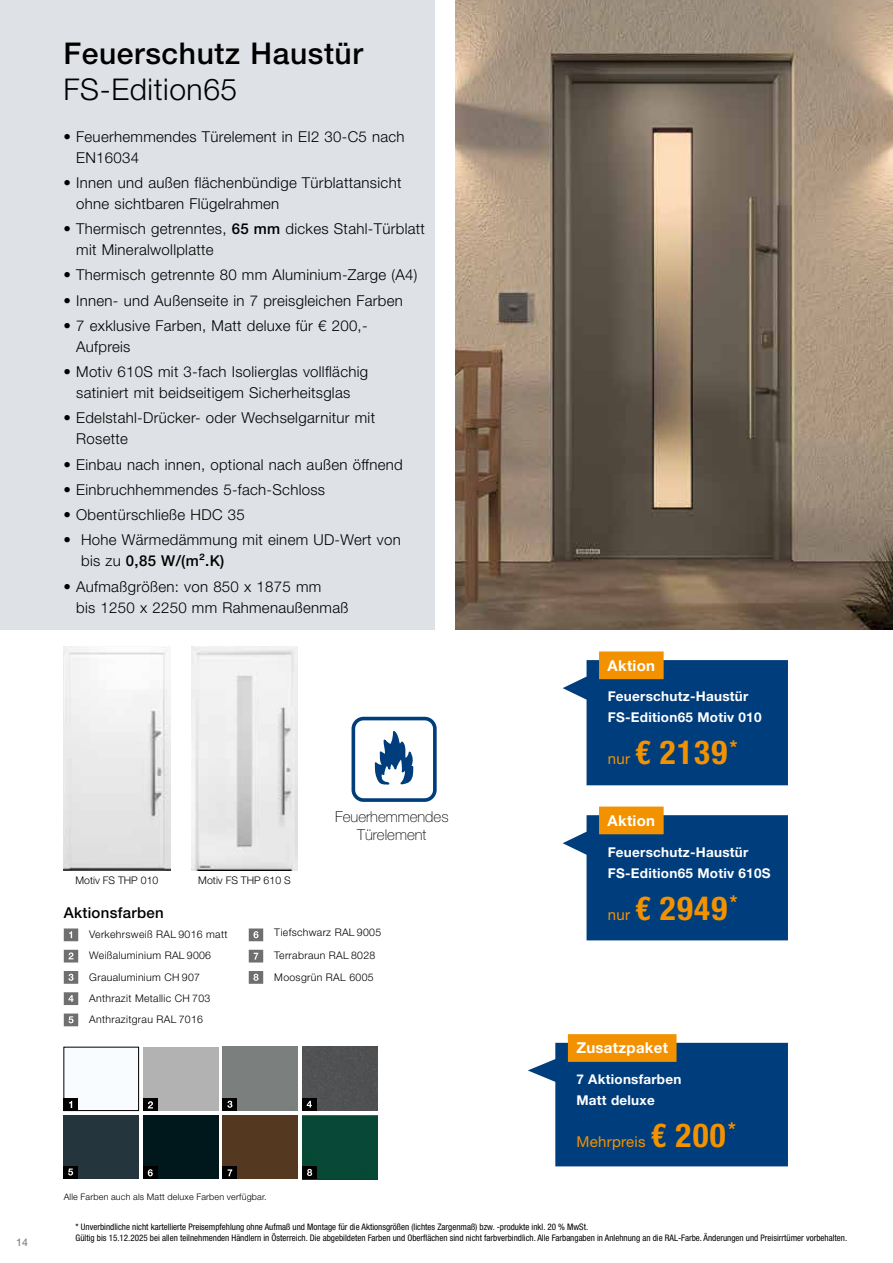
<style>
.page{position:relative;width:893px;height:1263px;background:#fff}
.page>*{position:absolute;margin:0;border:0;box-sizing:border-box;transform-origin:0 0}
.t1{font:700 condensed 33px "Hoermann Helvetica Neue";letter-spacing:.04em;color:#f39200}
.t2{font:500 30px "Hoermann Helvetica Neue";letter-spacing:.02em;color:#000}
.t3{font:300 30px "Hoermann Helvetica Neue";letter-spacing:.02em;color:#000}
.t4{font:300 15px/21px "Hoermann Helvetica Neue";letter-spacing:.02em;color:#000}
.t5{font:100 15px/18px "Hoermann Helvetica Neue";color:#000;text-align:center}
.t6{font:700 15px "Hoermann Helvetica Neue";letter-spacing:.02em;color:#fff}
.t7{font:15px "Hoermann Helvetica Neue Rm";letter-spacing:.02em;color:#f39200}
.t8{font:500 15px "Hoermann Helvetica Neue";letter-spacing:.02em;color:#000}
.t9{font:700 13.5px/21px "Hoermann Helvetica Neue";letter-spacing:.02em;color:#fff}
.t10{font:300 10.5px/21.3px "Hoermann Helvetica Neue";letter-spacing:.03em;color:#000}
.t11{font:300 10.5px "Hoermann Helvetica Neue";color:#000}
.t12{font:10.5px "Hoermann Helvetica Neue Rm";color:#706f6f}
.t13{font:condensed 9px/10.8px "Hoermann Helvetica Neue";color:#000}
.t14{font:300 9px "Hoermann Helvetica Neue";letter-spacing:.02em;color:#000}
.s1{font-weight:500}
.s2{font-family:"Hoermann Helvetica Neue Rm";font-weight:400;font-stretch:normal;font-size:15px}
.s3{font-family:"Hoermann Helvetica Neue";font-weight:700;font-stretch:condensed;font-size:33px}
</style>
<div class="page">
<img style="left:455px;top:0;width:437px;height:629px">
<div style="left:0;top:0;width:434px;height:629px;background:#dee2e6"></div>
<hr style="left:892px;top:0;width:1px;height:629px;background:#dee2e6">
<img style="left:64px;top:646px;width:106px;height:224px">
<img style="left:191px;top:646px;width:107px;height:224px">
<div style="left:352px;top:717px;width:85px;height:85px;border:4px solid #003d7c;border-radius:10px"></div>
<svg style="left:374px;top:731px;width:40px;height:54px"></svg>
<svg style="left:563px;top:651px;width:225px;height:134px;background:#315c86"></svg>
<svg style="left:528px;top:1034px;width:260px;height:132px;background:#365d82"></svg>
<div style="left:63px;top:1115px;width:75px;height:63px;background:#24353d"></div>
<div style="left:143px;top:1115px;width:75px;height:64px;background:#00181b"></div>
<div style="left:143px;top:1047px;width:75px;height:64px;background:#b3b2b2"></div>
<div style="left:223px;top:1115px;width:75px;height:64px;background:#543920"></div>
<div style="left:302px;top:1115px;width:75px;height:64px;background:#074935"></div>
<div style="left:302px;top:1047px;width:75px;height:64px;background:#505153"></div>
<div style="left:64px;top:1047px;width:75px;height:63px;background:#f9fcff"></div>
<div style="left:64px;top:1047px;width:75px;height:64px;border:1px solid #000"></div>
<div style="left:64px;top:1098px;width:14px;height:13px;background:#000"></div>
<svg style="left:69px;top:1101px;width:3px;height:7px"></svg>
<div style="left:143px;top:1098px;width:14px;height:13px;background:#000"></div>
<svg style="left:148px;top:1101px;width:5px;height:7px"></svg>
<div style="left:223px;top:1098px;width:14px;height:13px;background:#000"></div>
<svg style="left:227px;top:1101px;width:5px;height:7px"></svg>
<div style="left:302px;top:1098px;width:15px;height:13px;background:#000"></div>
<svg style="left:307px;top:1101px;width:5px;height:6px"></svg>
<div style="left:63px;top:1166px;width:15px;height:12px;background:#000"></div>
<svg style="left:68px;top:1168px;width:5px;height:7px"></svg>
<div style="left:143px;top:1166px;width:14px;height:13px;background:#000"></div>
<svg style="left:148px;top:1169px;width:5px;height:7px"></svg>
<div style="left:223px;top:1166px;width:14px;height:13px;background:#000"></div>
<svg style="left:228px;top:1169px;width:4px;height:7px"></svg>
<svg style="left:64px;top:928px;width:14px;height:13px"></svg>
<svg style="left:249px;top:928px;width:14px;height:13px"></svg>
<svg style="left:64px;top:950px;width:14px;height:12px"></svg>
<svg style="left:249px;top:950px;width:14px;height:12px"></svg>
<svg style="left:64px;top:971px;width:14px;height:13px"></svg>
<svg style="left:249px;top:971px;width:14px;height:13px"></svg>
<svg style="left:64px;top:992px;width:14px;height:13px"></svg>
<svg style="left:64px;top:1013px;width:14px;height:13px"></svg>
<div style="left:302px;top:1166px;width:15px;height:13px;background:#000"></div>
<svg style="left:307px;top:1169px;width:5px;height:7px"></svg>
<svg style="left:563px;top:806px;width:225px;height:134px;background:#315d86"></svg>
<p class="t12" style="left:16px;top:1235px;width:13px">14</p>
<h2 class="t2" style="left:63px;top:32px;width:301px">Feuerschutz Haustür</h2>
<h2 class="t3" style="left:63px;top:68px;width:175px">FS-Edition65</h2>
<p class="t4" style="left:76px;top:125px;width:330px;text-indent:-13px">• Feuerhemmendes Türelement in EI2 30-C5 nach<br>EN16034</p>
<p class="t4" style="left:76px;top:171px;width:327px;text-indent:-13px">• Innen und außen flächenbündige Türblattansicht ohne sichtbaren Flügelrahmen</p>
<p class="t4" style="left:76px;top:217px;width:350px;text-indent:-13px">• Thermisch getrenntes, <span class="s1">65 mm</span> dickes Stahl-Türblatt mit Mineralwollplatte</p>
<p class="t4" style="left:63px;top:264px;width:355px">• Thermisch getrennte 80 mm Aluminium-Zarge (A4)</p>
<p class="t4" style="left:63px;top:289px;width:341px">• Innen- und Außenseite in 7 preisgleichen Farben</p>
<p class="t4" style="left:76px;top:314px;width:293px;text-indent:-13px">• 7 exklusive Farben, Matt deluxe für € 200,-<br>Aufpreis</p>
<p class="t4" style="left:63px;top:360px;width:306px;text-align:center">• Motiv 610S mit 3-fach Isolierglas vollflächig satiniert mit beidseitigem Sicherheitsglas</p>
<p class="t4" style="left:76px;top:407px;width:300px;text-indent:-13px">• Edelstahl-Drücker- oder Wechselgarnitur mit<br>Rosette</p>
<p class="t4" style="left:63px;top:453px;width:341px">• Einbau nach innen, optional nach außen öffnend</p>
<p class="t4" style="left:63px;top:478px;width:263px">• Einbruchhemmendes 5-fach-Schloss</p>
<p class="t4" style="left:63px;top:503px;width:183px">• Obentürschließe HDC 35</p>
<p class="t4" style="left:81px;top:529px;width:321px;text-indent:-18px">• Hohe Wärmedämmung mit einem UD-Wert von bis zu <span class="s1">0,85 W/(m².K)</span></p>
<p class="t4" style="left:76px;top:575px;width:274px;text-indent:-13px">• Aufmaßgrößen: von 850 x 1875 mm<br>bis 1250 x 2250 mm Rahmenaußenmaß</p>
<p class="t11" style="left:75px;top:873px;width:84px">Motiv FS THP 010</p>
<p class="t11" style="left:198px;top:873px;width:94px">Motiv FS THP 610 S</p>
<p class="t5" style="left:335px;top:806px;width:115px">Feuerhemmendes<br>Türelement</p>
<p class="t8" style="left:64px;top:902px;width:102px">Aktionsfarben</p>
<p class="t10" style="left:89px;top:923px;width:140px">Verkehrsweiß RAL 9016 matt</p>
<p class="t10" style="left:274px;top:921px;width:108px">Tiefschwarz RAL 9005</p>
<p class="t10" style="left:89px;top:944px;width:123px">Weißaluminium RAL 9006</p>
<p class="t10" style="left:274px;top:944px;width:103px">Terrabraun RAL 8028</p>
<p class="t10" style="left:89px;top:965px;width:112px">Graualuminium CH 907</p>
<p class="t10" style="left:274px;top:965px;width:101px">Moosgrün RAL 6005</p>
<p class="t10" style="left:89px;top:987px;width:123px">Anthrazit Metallic CH 703<br>Anthrazitgrau RAL 7016</p>
<p class="t14" style="left:64px;top:1191px;width:204px">Alle Farben auch als Matt deluxe Farben verfügbar.</p>
<p class="t6" style="left:607px;top:655px;width:49px">Aktion</p>
<p class="t9" style="left:608px;top:685px;width:155px">Feuerschutz-Haustür<br>FS-Edition65 Motiv 010</p>
<h1 class="t1" style="left:608px;top:730px;width:131px"><span class="s2">nur</span> € 2139<sup>*</sup></h1>
<p class="t6" style="left:607px;top:810px;width:49px">Aktion</p>
<p class="t9" style="left:608px;top:840px;width:164px">Feuerschutz-Haustür<br>FS-Edition65 Motiv 610S</p>
<h1 class="t1" style="left:608px;top:885px;width:131px"><span class="s2">nur</span> € 2949<sup>*</sup></h1>
<p class="t6" style="left:576px;top:1037px;width:93px">Zusatzpaket</p>
<p class="t9" style="left:576px;top:1068px;width:107px">7 Aktionsfarben<br>Matt deluxe</p>
<p class="t7" style="left:576px;top:1131px;width:161px">Mehrpreis <span class="s3">€ 200</span><sup>*</sup></p>
<p class="t13" style="left:76px;top:1221px;width:773px">* Unverbindliche nicht kartellierte Preisempfehlung ohne Aufmaß und Montage für die Aktionsgrößen (lichtes Zargenmaß) bzw. -produkte inkl. 20 % MwSt.<br>Gültig bis 15.12.2025 bei allen teilnehmenden Händlern in Österreich. Die abgebildeten Farben und Oberflächen sind nicht farbverbindlich. Alle Farbangaben in Anlehnung an die RAL-Farbe. Änderungen und Preisirrtümer vorbehalten.</p>
</div>
